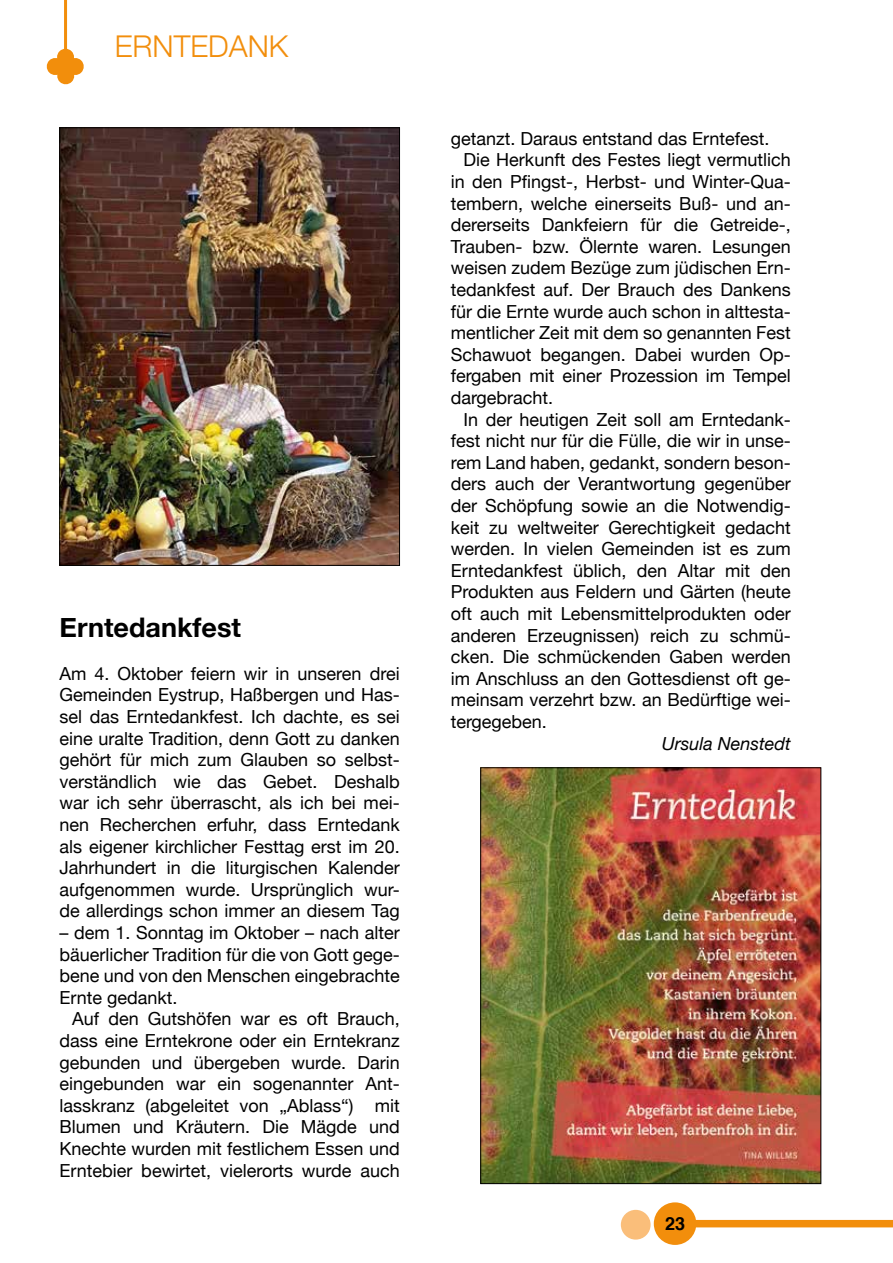
<style>
.page{position:relative;width:893px;height:1263px;background:#fff}
.page>*{position:absolute;margin:0;border:0;box-sizing:border-box;transform-origin:0 0}
.t1{font:300 30px "Helvetica Neue";color:#f28e0c}
.t2{font:700 27px "Helvetica Neue";color:#000}
.t3{font:18px/21.6px "Helvetica Neue";color:#000;text-align:justify}
.t4{font:italic 18px "Helvetica Neue";color:#000}
.t5{font:700 18px "Helvetica";color:#000}
</style>
<div class="page">
<div style="left:695px;top:1220px;width:198px;height:7px;background:#f28e0c"></div>
<div style="left:655px;top:1204px;width:40px;height:39px;background:#f28e0c;border-radius:50%"></div>
<div style="left:654px;top:1202px;width:42px;height:43px;border:3px solid #f28e0c;border-radius:50%"></div>
<div style="left:622px;top:1211px;width:27px;height:27px;background:#fabe7a;border-radius:50%"></div>
<div style="left:621px;top:1210px;width:30px;height:29px;border:3px solid #fabe7a;border-radius:50%"></div>
<svg style="left:46px;top:45px;width:38px;height:40px"></svg>
<hr style="left:64px;top:0;width:3px;height:50px;background:#f28e0c">
<img style="left:482px;top:769px;width:337px;height:413px">
<div style="left:480px;top:767px;width:341px;height:417px;border:1px solid #000"></div>
<img style="left:62px;top:130px;width:336px;height:434px">
<div style="left:60px;top:128px;width:340px;height:438px;border:1px solid #000"></div>
<h1 class="t1" style="left:115px;top:22px;width:175px">ERNTEDANK</h1>
<h2 class="t2" style="left:60px;top:606px;width:183px">Erntedankfest</h2>
<p class="t3" style="left:60px;top:664px;width:342px">Am 4. Oktober feiern wir in unseren drei Gemeinden Eystrup, Haßbergen und Has&shy;sel das Erntedankfest. Ich dachte, es sei eine uralte Tradition, denn Gott zu danken gehört für mich zum Glauben so selbst&shy;verständlich wie das Gebet. Deshalb war ich sehr überrascht, als ich bei mei&shy;nen Recherchen erfuhr, dass Erntedank als eigener kirchlicher Festtag erst im 20.<br>Jahrhundert in die liturgischen Kalender aufgenommen wurde. Ursprünglich wur&shy;de allerdings schon immer an diesem Tag</p>
<p class="t3" style="left:60px;top:923px;width:342px">– dem 1. Sonntag im Oktober – nach alter bäuerlicher Tradition für die von Gott gege&shy;bene und von den Menschen eingebrachte Ernte gedankt.</p>
<p class="t3" style="left:60px;top:1009px;width:342px;text-indent:13px">Auf den Gutshöfen war es oft Brauch, dass eine Erntekrone oder ein Erntekranz gebunden und übergeben wurde. Darin eingebunden war ein sogenannter Ant&shy;lasskranz (abgeleitet von „Ablass“) mit Blumen und Kräutern. Die Mägde und Knechte wurden mit festlichem Essen und Erntebier bewirtet, vielerorts wurde auch</p>
<p class="t3" style="left:451px;top:129px;width:320px">getanzt. Daraus entstand das Erntefest.</p>
<p class="t3" style="left:463px;top:150px;width:329px">Die Herkunft des Festes liegt vermutlich</p>
<p class="t3" style="left:451px;top:172px;width:342px">in den Pfingst-, Herbst- und Winter-Qua-</p>
<p class="t3" style="left:451px;top:193px;width:342px">tembern, welche einerseits Buß- und an-</p>
<p class="t3" style="left:451px;top:215px;width:342px">dererseits Dankfeiern für die Getreide-,</p>
<p class="t3" style="left:451px;top:237px;width:342px">Trauben- bzw. Ölernte waren. Lesungen</p>
<p class="t3" style="left:451px;top:258px;width:342px">weisen zudem Bezüge zum jüdischen Ern-</p>
<p class="t3" style="left:451px;top:280px;width:342px">tedankfest auf. Der Brauch des Dankens</p>
<p class="t3" style="left:451px;top:301px;width:342px">für die Ernte wurde auch schon in alttesta-</p>
<p class="t3" style="left:451px;top:323px;width:342px">mentlicher Zeit mit dem so genannten Fest</p>
<p class="t3" style="left:451px;top:345px;width:342px">Schawuot begangen. Dabei wurden Op-</p>
<p class="t3" style="left:451px;top:366px;width:342px">fergaben mit einer Prozession im Tempel</p>
<p class="t3" style="left:451px;top:388px;width:104px">dargebracht.</p>
<p class="t3" style="left:463px;top:409px;width:329px">In der heutigen Zeit soll am Erntedank-</p>
<p class="t3" style="left:451px;top:431px;width:342px">fest nicht nur für die Fülle, die wir in unse-</p>
<p class="t3" style="left:451px;top:453px;width:342px">rem Land haben, gedankt, sondern beson-</p>
<p class="t3" style="left:451px;top:474px;width:342px">ders auch der Verantwortung gegenüber</p>
<p class="t3" style="left:451px;top:496px;width:342px">der Schöpfung sowie an die Notwendig-</p>
<p class="t3" style="left:451px;top:517px;width:342px">keit zu weltweiter Gerechtigkeit gedacht</p>
<p class="t3" style="left:451px;top:539px;width:342px">werden. In vielen Gemeinden ist es zum</p>
<p class="t3" style="left:451px;top:561px;width:342px">Erntedankfest üblich, den Altar mit den</p>
<p class="t3" style="left:451px;top:582px;width:342px">Produkten aus Feldern und Gärten (heute</p>
<p class="t3" style="left:451px;top:604px;width:342px">oft auch mit Lebensmittelprodukten oder</p>
<p class="t3" style="left:451px;top:625px;width:342px">anderen Erzeugnissen) reich zu schmü-</p>
<p class="t3" style="left:451px;top:647px;width:342px">cken. Die schmückenden Gaben werden</p>
<p class="t3" style="left:451px;top:669px;width:342px">im Anschluss an den Gottesdienst oft ge-</p>
<p class="t3" style="left:451px;top:690px;width:342px">meinsam verzehrt bzw. an Bedürftige wei-</p>
<p class="t3" style="left:451px;top:712px;width:98px">tergegeben.</p>
<p class="t4" style="left:662px;top:730px;width:131px">Ursula Nenstedt</p>
<p class="t5" style="left:665px;top:1209px;width:22px">23</p>
</div>
